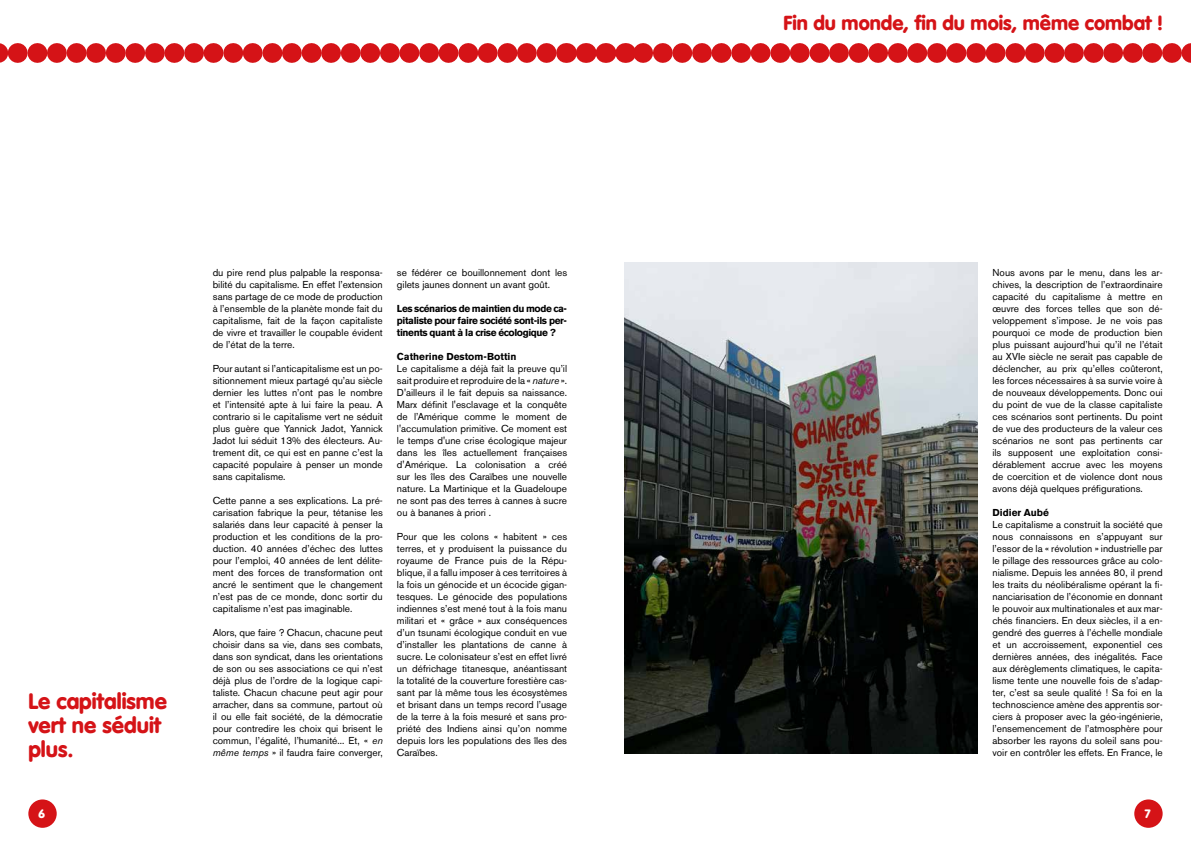
<style>
.page{position:relative;width:1191px;height:842px;background:#fff}
.page>*{position:absolute;margin:0;border:0;box-sizing:border-box;transform-origin:0 0}
.t1{font:900 22px/24px "VAG Rounded";color:#d51317}
.t2{font:900 20px "VAG Rounded";color:#d51317}
.t3{font:900 12px "VAG Rounded";color:#fff}
.t4{font:10px/12px "Akzidenz Grotesk BE";color:#000;text-align:justify}
.t5{font:700 10px/12px "Akzidenz Grotesk BE";letter-spacing:-.04em;color:#000;text-align:justify}
.t6{font:700 10px "Akzidenz Grotesk BE";color:#000}
.s1{font-style:italic}
</style>
<div class="page">
<svg style="left:585px;top:43px;width:1px;height:20px"></svg>
<svg style="left:566px;top:43px;width:1px;height:20px"></svg>
<svg style="left:0;top:43px;width:546px;height:20px"></svg>
<svg style="left:625px;top:43px;width:566px;height:20px"></svg>
<svg style="left:605px;top:43px;width:1px;height:20px"></svg>
<div style="left:1134px;top:799px;width:28px;height:29px;background:#d51317;border-radius:50%"></div>
<div style="left:28px;top:799px;width:29px;height:29px;background:#d51317;border-radius:50%"></div>
<img style="left:624px;top:263px;width:354px;height:491px">
<h1 class="t1" style="left:28px;top:689px;width:140px">Le capitalisme vert ne séduit plus.</h1>
<p class="t4" style="left:213px;top:267px;width:172px">du pire rend plus palpable la responsa&shy;bilité du capitalisme. En effet l’extension sans partage de ce mode de production à l’ensemble de la planète monde fait du capitalisme, fait de la façon capitaliste de vivre et travailler le coupable évident de l’état de la terre.</p>
<p class="t4" style="left:213px;top:363px;width:172px">Pour autant si l’anticapitalisme est un po&shy;sitionnement mieux partagé qu’au siècle dernier les luttes n’ont pas le nombre et l’intensité apte à lui faire la peau. A contrario si le capitalisme vert ne séduit plus guère que Yannick Jadot, Yannick Jadot lui séduit 13% des électeurs. Au&shy;trement dit, ce qui est en panne c’est la capacité populaire à penser un monde sans capitalisme.</p>
<p class="t4" style="left:213px;top:495px;width:172px">Cette panne a ses explications. La pré&shy;carisation fabrique la peur, tétanise les salariés dans leur capacité à penser la production et les conditions de la pro&shy;duction. 40 années d’échec des luttes pour l’emploi, 40 années de lent délite&shy;ment des forces de transformation ont ancré le sentiment que le changement n’est pas de ce monde, donc sortir du capitalisme n’est pas imaginable.</p>
<p class="t4" style="left:213px;top:627px;width:172px">Alors, que faire ? Chacun, chacune peut choisir dans sa vie, dans ses combats, dans son syndicat, dans les orientations de son ou ses associations ce qui n’est déjà plus de l’ordre de la logique capi&shy;taliste. Chacun chacune peut agir pour arracher, dans sa commune, partout où il ou elle fait société, de la démocratie pour contredire les choix qui brisent le commun, l’égalité, l’humanité... Et, « <span class="s1">en même temps</span> » il faudra faire converger,</p>
<p class="t4" style="left:397px;top:267px;width:172px">se fédérer ce bouillonnement dont les gilets jaunes donnent un avant goût.</p>
<p class="t5" style="left:397px;top:303px;width:172px">Les scénarios de maintien du mode ca&shy;pitaliste pour faire société sont-ils per&shy;tinents quant à la crise écologique ?</p>
<p class="t6" style="left:397px;top:351px;width:121px">Catherine Destom-Bottin</p>
<p class="t4" style="left:397px;top:363px;width:172px">Le capitalisme a déjà fait la preuve qu’il sait produire et reproduire de la « <span class="s1">nature</span> ».<br>D'ailleurs il le fait depuis sa naissance.<br>Marx définit l'esclavage et la conquête de l’Amérique comme le moment de l'accumulation primitive. Ce moment est le temps d'une crise écologique majeur dans les îles actuellement françaises d'Amérique. La colonisation a créé sur les îles des Caraïbes une nouvelle nature. La Martinique et la Guadeloupe ne sont pas des terres à cannes à sucre ou à bananes à priori .</p>
<p class="t4" style="left:397px;top:531px;width:172px">Pour que les colons « habitent » ces terres, et y produisent la puissance du royaume de France puis de la Répu&shy;blique, il a fallu imposer à ces territoires à la fois un génocide et un écocide gigan&shy;tesques. Le génocide des populations indiennes s’est mené tout à la fois manu militari et « grâce » aux conséquences d’un tsunami écologique conduit en vue d’installer les plantations de canne à sucre. Le colonisateur s’est en effet livré un défrichage titanesque, anéantissant la totalité de la couverture forestière cas&shy;sant par là même tous les écosystèmes et brisant dans un temps record l’usage de la terre à la fois mesuré et sans pro&shy;priété des Indiens ainsi qu’on nomme depuis lors les populations des îles des Caraïbes.</p>
<h2 class="t2" style="left:783px;top:11px;width:381px">Fin du monde, fin du mois, même combat !</h2>
<p class="t4" style="left:992px;top:267px;width:172px">Nous avons par le menu, dans les ar&shy;chives, la description de l’extraordinaire capacité du capitalisme à mettre en œuvre des forces telles que son dé&shy;veloppement s’impose. Je ne vois pas pourquoi ce mode de production bien plus puissant aujourd’hui qu’il ne l’était au XVIe siècle ne serait pas capable de déclencher, au prix qu’elles coûteront, les forces nécessaires à sa survie voire à de nouveaux développements. Donc oui du point de vue de la classe capitaliste ces scénarios sont pertinents. Du point de vue des producteurs de la valeur ces scénarios ne sont pas pertinents car ils supposent une exploitation consi&shy;dérablement accrue avec les moyens de coercition et de violence dont nous avons déjà quelques préfigurations.</p>
<p class="t6" style="left:992px;top:507px;width:58px">Didier Aubé</p>
<p class="t4" style="left:992px;top:519px;width:172px">Le capitalisme a construit la société que nous connaissons en s’appuyant sur l’essor de la « révolution » industrielle par le pillage des ressources grâce au colo&shy;nialisme. Depuis les années 80, il prend les traits du néolibéralisme opérant la fi&shy;nanciarisation de l’économie en donnant le pouvoir aux multinationales et aux mar&shy;chés financiers. En deux siècles, il a en&shy;gendré des guerres à l’échelle mondiale et un accroissement, exponentiel ces dernières années, des inégalités. Face aux dérèglements climatiques, le capita&shy;lisme tente une nouvelle fois de s’adap&shy;ter, c’est sa seule qualité ! Sa foi en la technoscience amène des apprentis sor&shy;ciers à proposer avec la géo-ingénierie, l’ensemencement de l’atmosphère pour absorber les rayons du soleil sans pou&shy;voir en contrôler les effets. En France, le</p>
<p class="t3" style="left:39px;top:807px;width:8px">6</p>
<p class="t3" style="left:1144px;top:807px;width:7px">7</p>
</div>
